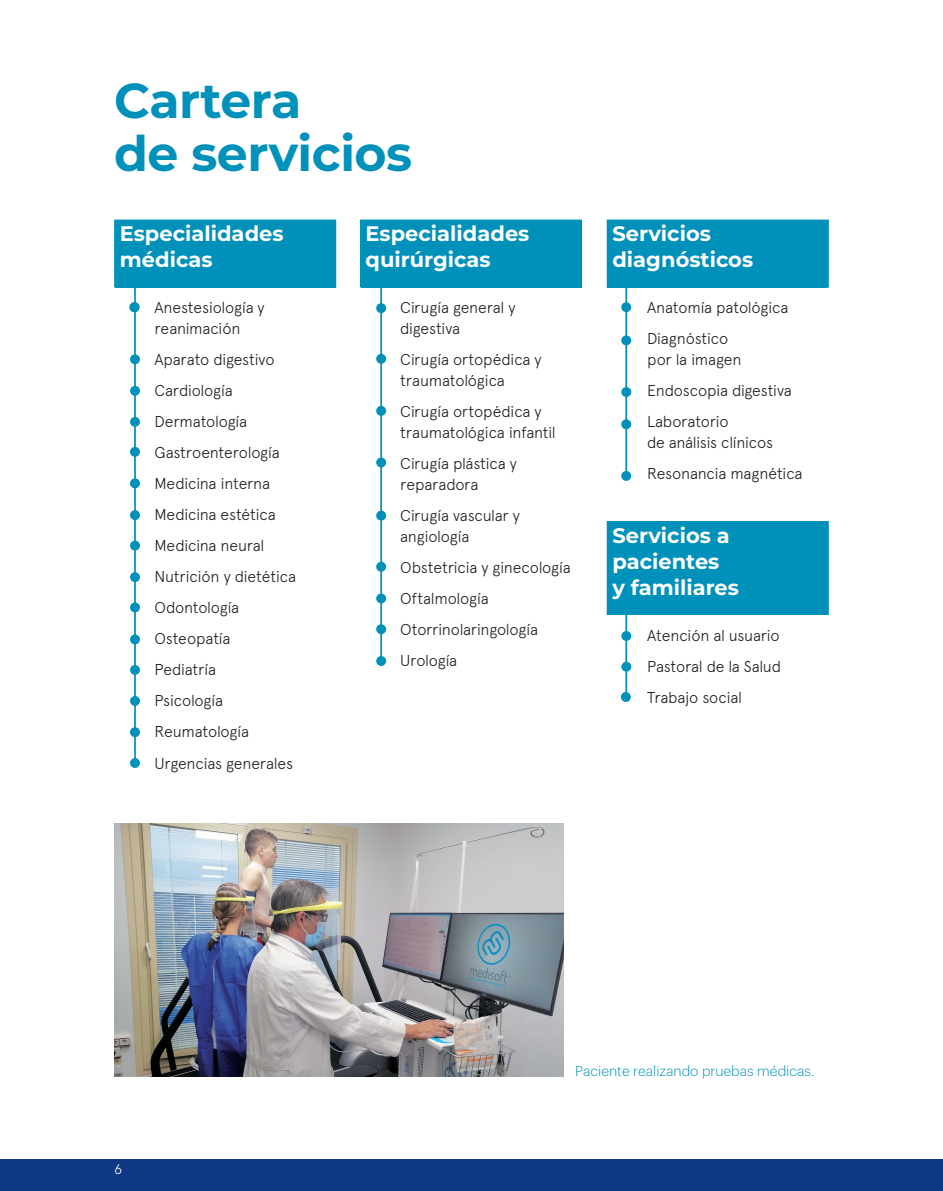
<style>
.page{position:relative;width:943px;height:1191px;background:#fff}
.page>*{position:absolute;margin:0;border:0;box-sizing:border-box;transform-origin:0 0}
.t1{font:700 49px/52.5px "Montserrat";letter-spacing:-.01em;color:#0091bb}
.t2{font:700 21px/26.2px "Montserrat";color:#fff}
.t3{font:300 15.75px/31px "Apercu";letter-spacing:-.015em;color:#231f20}
.t4{font:300 14px "Graphik";color:#0091bb}
.t5{font:300 14px "Apercu";color:#fff}
</style>
<div class="page">
<div style="left:115px;top:220px;width:220px;height:67px;background:#0091bb"></div>
<hr style="left:114px;top:220px;width:222px;height:1px;background:#0091bb">
<hr style="left:114px;top:221px;width:1px;height:66px;background:#0091bb">
<hr style="left:335px;top:221px;width:1px;height:66px;background:#0091bb">
<hr style="left:134px;top:287px;width:2px;height:473px;background:#0091bb">
<div style="left:131px;top:387px;width:8px;height:8px;background:#0091bb;border-radius:50%"></div>
<div style="left:130px;top:386px;width:10px;height:10px;border:2px solid #0091bb;border-radius:50%"></div>
<div style="left:130px;top:303px;width:9px;height:8px;background:#0091bb;border-radius:50%"></div>
<div style="left:129px;top:302px;width:10px;height:10px;border:2px solid #0091bb;border-radius:50%"></div>
<div style="left:131px;top:355px;width:8px;height:8px;background:#0091bb;border-radius:50%"></div>
<div style="left:130px;top:354px;width:10px;height:10px;border:2px solid #0091bb;border-radius:50%"></div>
<div style="left:131px;top:418px;width:8px;height:8px;background:#0091bb;border-radius:50%"></div>
<div style="left:130px;top:417px;width:10px;height:10px;border:2px solid #0091bb;border-radius:50%"></div>
<div style="left:131px;top:448px;width:8px;height:8px;background:#0091bb;border-radius:50%"></div>
<div style="left:130px;top:447px;width:10px;height:10px;border:2px solid #0091bb;border-radius:50%"></div>
<div style="left:131px;top:479px;width:8px;height:8px;background:#0091bb;border-radius:50%"></div>
<div style="left:130px;top:478px;width:10px;height:10px;border:2px solid #0091bb;border-radius:50%"></div>
<div style="left:131px;top:511px;width:8px;height:8px;background:#0091bb;border-radius:50%"></div>
<div style="left:130px;top:510px;width:10px;height:10px;border:2px solid #0091bb;border-radius:50%"></div>
<div style="left:131px;top:541px;width:8px;height:9px;background:#0091bb;border-radius:50%"></div>
<div style="left:130px;top:540px;width:10px;height:10px;border:2px solid #0091bb;border-radius:50%"></div>
<div style="left:131px;top:573px;width:8px;height:8px;background:#0091bb;border-radius:50%"></div>
<div style="left:130px;top:572px;width:10px;height:10px;border:2px solid #0091bb;border-radius:50%"></div>
<div style="left:131px;top:603px;width:8px;height:8px;background:#0091bb;border-radius:50%"></div>
<div style="left:130px;top:602px;width:10px;height:10px;border:2px solid #0091bb;border-radius:50%"></div>
<div style="left:131px;top:635px;width:8px;height:8px;background:#0091bb;border-radius:50%"></div>
<div style="left:130px;top:634px;width:10px;height:10px;border:2px solid #0091bb;border-radius:50%"></div>
<div style="left:131px;top:666px;width:8px;height:8px;background:#0091bb;border-radius:50%"></div>
<div style="left:130px;top:665px;width:10px;height:10px;border:2px solid #0091bb;border-radius:50%"></div>
<div style="left:131px;top:697px;width:8px;height:8px;background:#0091bb;border-radius:50%"></div>
<div style="left:130px;top:696px;width:10px;height:10px;border:2px solid #0091bb;border-radius:50%"></div>
<div style="left:131px;top:728px;width:8px;height:8px;background:#0091bb;border-radius:50%"></div>
<div style="left:130px;top:727px;width:10px;height:10px;border:2px solid #0091bb;border-radius:50%"></div>
<div style="left:131px;top:759px;width:8px;height:8px;background:#0091bb;border-radius:50%"></div>
<div style="left:130px;top:758px;width:10px;height:10px;border:2px solid #0091bb;border-radius:50%"></div>
<div style="left:607px;top:220px;width:221px;height:67px;background:#0091bb"></div>
<hr style="left:606px;top:220px;width:222px;height:1px;background:#0091bb">
<hr style="left:606px;top:221px;width:2px;height:66px;background:#0091bb">
<div style="left:622px;top:303px;width:8px;height:8px;background:#0091bb;border-radius:50%"></div>
<div style="left:621px;top:302px;width:10px;height:10px;border:2px solid #0091bb;border-radius:50%"></div>
<div style="left:622px;top:336px;width:8px;height:8px;background:#0091bb;border-radius:50%"></div>
<div style="left:621px;top:335px;width:10px;height:10px;border:2px solid #0091bb;border-radius:50%"></div>
<div style="left:622px;top:388px;width:8px;height:8px;background:#0091bb;border-radius:50%"></div>
<div style="left:621px;top:387px;width:10px;height:10px;border:2px solid #0091bb;border-radius:50%"></div>
<div style="left:622px;top:472px;width:8px;height:8px;background:#0091bb;border-radius:50%"></div>
<div style="left:621px;top:471px;width:10px;height:10px;border:2px solid #0091bb;border-radius:50%"></div>
<div style="left:622px;top:420px;width:8px;height:8px;background:#0091bb;border-radius:50%"></div>
<div style="left:621px;top:419px;width:10px;height:10px;border:2px solid #0091bb;border-radius:50%"></div>
<hr style="left:625px;top:287px;width:2px;height:190px;background:#0091bb">
<div style="left:360px;top:220px;width:221px;height:67px;background:#0091bb"></div>
<hr style="left:360px;top:220px;width:222px;height:1px;background:#0091bb">
<hr style="left:580px;top:221px;width:2px;height:66px;background:#0091bb">
<div style="left:377px;top:304px;width:8px;height:8px;background:#0091bb;border-radius:50%"></div>
<div style="left:376px;top:303px;width:10px;height:10px;border:2px solid #0091bb;border-radius:50%"></div>
<hr style="left:380px;top:287px;width:2px;height:377px;background:#0091bb">
<div style="left:377px;top:355px;width:8px;height:8px;background:#0091bb;border-radius:50%"></div>
<div style="left:376px;top:354px;width:10px;height:10px;border:2px solid #0091bb;border-radius:50%"></div>
<div style="left:377px;top:407px;width:8px;height:8px;background:#0091bb;border-radius:50%"></div>
<div style="left:376px;top:406px;width:10px;height:10px;border:2px solid #0091bb;border-radius:50%"></div>
<div style="left:377px;top:458px;width:8px;height:8px;background:#0091bb;border-radius:50%"></div>
<div style="left:376px;top:457px;width:10px;height:10px;border:2px solid #0091bb;border-radius:50%"></div>
<div style="left:377px;top:511px;width:8px;height:8px;background:#0091bb;border-radius:50%"></div>
<div style="left:376px;top:510px;width:10px;height:10px;border:2px solid #0091bb;border-radius:50%"></div>
<div style="left:377px;top:562px;width:8px;height:9px;background:#0091bb;border-radius:50%"></div>
<div style="left:376px;top:562px;width:10px;height:9px;border:2px solid #0091bb;border-radius:50%"></div>
<div style="left:377px;top:625px;width:8px;height:8px;background:#0091bb;border-radius:50%"></div>
<div style="left:376px;top:624px;width:10px;height:10px;border:2px solid #0091bb;border-radius:50%"></div>
<div style="left:377px;top:657px;width:8px;height:8px;background:#0091bb;border-radius:50%"></div>
<div style="left:376px;top:656px;width:10px;height:10px;border:2px solid #0091bb;border-radius:50%"></div>
<div style="left:377px;top:594px;width:8px;height:8px;background:#0091bb;border-radius:50%"></div>
<div style="left:376px;top:593px;width:10px;height:10px;border:2px solid #0091bb;border-radius:50%"></div>
<div style="left:607px;top:522px;width:221px;height:93px;background:#0091bb"></div>
<hr style="left:606px;top:521px;width:222px;height:1px;background:#0091bb">
<hr style="left:606px;top:522px;width:2px;height:93px;background:#0091bb">
<div style="left:622px;top:632px;width:8px;height:8px;background:#0091bb;border-radius:50%"></div>
<div style="left:621px;top:631px;width:10px;height:10px;border:2px solid #0091bb;border-radius:50%"></div>
<div style="left:622px;top:662px;width:8px;height:9px;background:#0091bb;border-radius:50%"></div>
<div style="left:621px;top:661px;width:10px;height:10px;border:2px solid #0091bb;border-radius:50%"></div>
<div style="left:621px;top:693px;width:9px;height:8px;background:#0091bb;border-radius:50%"></div>
<div style="left:621px;top:692px;width:9px;height:10px;border:2px solid #0091bb;border-radius:50%"></div>
<hr style="left:625px;top:613px;width:2px;height:84px;background:#0091bb">
<img style="left:114px;top:823px;width:450px;height:253px">
<div style="left:0;top:1159px;width:943px;height:32px;background:#0d3884"></div>
<h1 class="t1" style="left:114px;top:72px;width:299px">Cartera<br>de servicios</h1>
<h2 class="t2" style="left:120px;top:220px;width:165px">Especialidades médicas</h2>
<p class="t3" style="left:154px;top:297px;width:112px;line-height:21px">Anestesiología y reanimación</p>
<p class="t3" style="left:154px;top:344px;width:143px">Aparato digestivo<br>Cardiología<br>Dermatología<br>Gastroenterología<br>Medicina interna<br>Medicina estética<br>Medicina neural<br>Nutrición y dietética<br>Odontología<br>Osteopatía<br>Pediatría<br>Psicología<br>Reumatología<br>Urgencias generales</p>
<h2 class="t2" style="left:365px;top:220px;width:165px">Especialidades quirúrgicas</h2>
<p class="t3" style="left:400px;top:297px;width:117px;line-height:21px">Cirugía general y digestiva</p>
<p class="t3" style="left:400px;top:349px;width:143px;line-height:21px">Cirugía ortopédica y traumatológica</p>
<p class="t3" style="left:400px;top:401px;width:157px;line-height:21px">Cirugía ortopédica y traumatológica infantil</p>
<p class="t3" style="left:400px;top:453px;width:118px;line-height:21px">Cirugía plástica y reparadora</p>
<p class="t3" style="left:400px;top:505px;width:121px;line-height:21px">Cirugía vascular y angiología</p>
<p class="t3" style="left:400px;top:552px;width:172px">Obstetricia y ginecología<br>Oftalmología<br>Otorrinolaringología<br>Urología</p>
<h2 class="t2" style="left:612px;top:220px;width:142px">Servicios diagnósticos</h2>
<p class="t3" style="left:647px;top:292px;width:143px">Anatomía patológica<br>Diagnóstico</p>
<p class="t3" style="left:647px;top:344px;width:146px">por la imagen<br>Endoscopia digestiva<br>Laboratorio</p>
<p class="t3" style="left:647px;top:427px;width:157px">de análisis clínicos<br>Resonancia magnética</p>
<h2 class="t2" style="left:612px;top:521px;width:128px">Servicios a pacientes<br>y familiares</h2>
<p class="t3" style="left:647px;top:620px;width:136px;text-align:justify">Atención al usuario Pastoral de la Salud Trabajo social</p>
<p class="t5" style="left:114px;top:1160px;width:10px">6</p>
<p class="t4" style="left:575px;top:1060px;width:241px">Paciente realizando pruebas médicas.</p>
</div>
